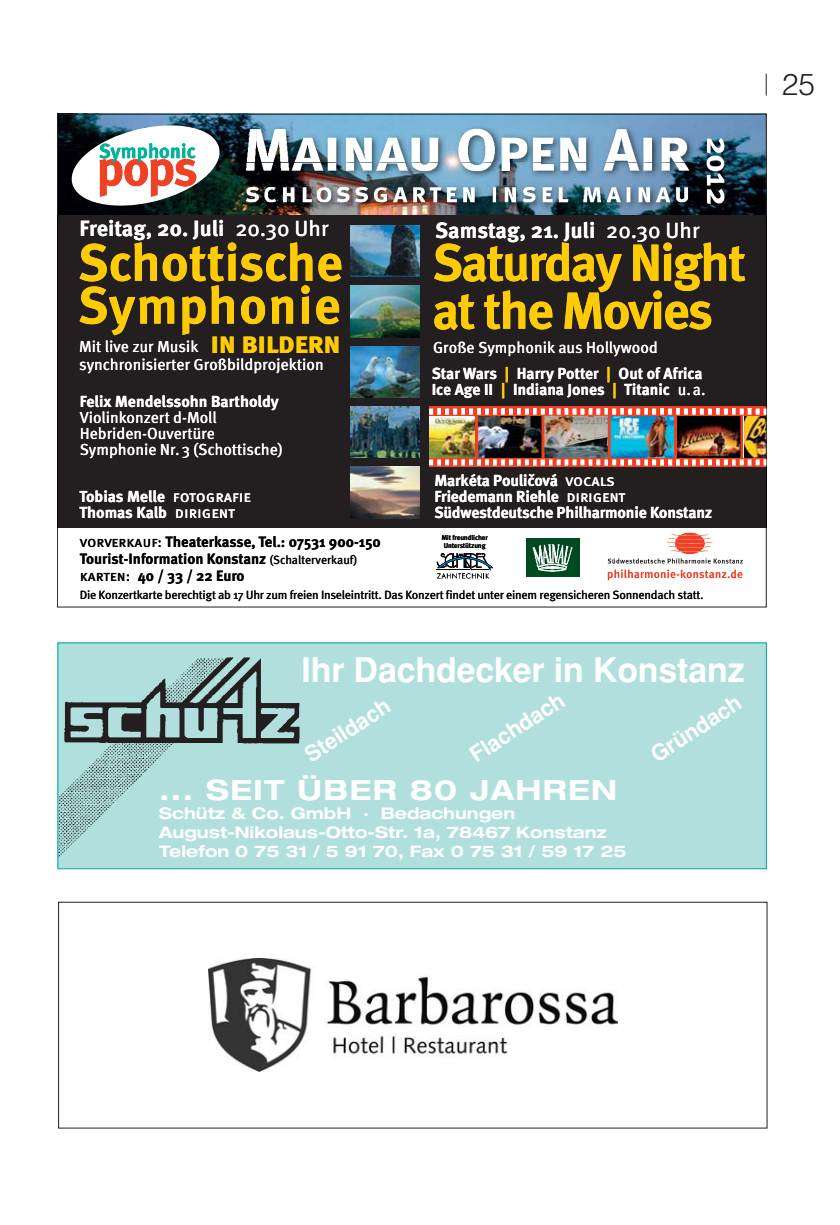
<style>
.page{position:relative;width:840px;height:1225px;background:#fff}
.page>*{position:absolute;margin:0;border:0;box-sizing:border-box;transform-origin:0 0}
.t1{font:52px "Meta Pro Bold+GRUMCD";letter-spacing:-.04em;color:#ffcb04}
.t2{font:34px "Helvetica Bold+FWDBWM";letter-spacing:-.005em;color:#fff}
.t3{font:30px "Meta Pro Bold+GRUMCD";letter-spacing:-.035em;color:#ffcb04}
.t4{font:300 30px "Helvetica";color:#231f20}
.t5{font:28px "Helvetica Neue Bold Ext+YGRVWG";letter-spacing:.05em;color:#fff}
.t6{font:22px "Meta Pro Bold+GRUMCD";color:#fff}
.t7{font:22px "Helvetica Bold+FWDBWM";color:#fff}
.t8{font:16px "Meta Pro Bold+GRUMCD";letter-spacing:-.01em;color:#fff}
.t9{font:16px "Meta Pro Book+OPSXDL";color:#fff}
.t10{font:16px/19px "Helvetica Neue Bold Ext+YGRVWG";color:#fff}
.t11{font:15px "Meta Pro Bold+GRUMCD";letter-spacing:-.005em;color:#000}
.t12{font:12px "Meta Pro Book+OPSXDL";letter-spacing:-.02em;color:#000}
.t13{font:7.2px "Meta Pro Bold+GRUMCD";letter-spacing:-.02em;color:#000}
.s1{font-family:"Meta Pro Book+OPSXDL"}
.s2{font-family:"Meta Pro Bold+GRUMCD";font-size:30px;color:#ffcb04}
.s3{font-family:"Meta Pro Bold+GRUMCD";font-size:15px}
.s4{color:#ffcb04}
</style>
<div class="page">
<svg style="left:765px;top:74px;width:1px;height:22px"></svg>
<img style="left:59px;top:644px;width:705px;height:223px">
<div style="left:57px;top:642px;width:709px;height:227px;border:1px solid #00a9a4"></div>
<img style="left:208px;top:958px;width:408px;height:113px">
<div style="left:58px;top:901px;width:709px;height:227px;border:1px solid #231f20"></div>
<div style="left:57px;top:114px;width:709px;height:414px;background:#231f20"></div>
<img style="left:59px;top:116px;width:705px;height:99px">
<svg style="left:706px;top:138px;width:18px;height:66px"></svg>
<div style="left:525px;top:538px;width:54px;height:38px;background:#004a22"></div>
<svg style="left:607px;top:569px;width:135px;height:11px"></svg>
<svg style="left:607px;top:558px;width:135px;height:5px"></svg>
<img style="left:666px;top:532px;width:47px;height:20px">
<img style="left:350px;top:226px;width:69px;height:51px">
<img style="left:350px;top:286px;width:69px;height:51px">
<img style="left:350px;top:346px;width:69px;height:51px">
<img style="left:350px;top:406px;width:69px;height:52px">
<img style="left:350px;top:467px;width:69px;height:51px">
<svg style="left:72px;top:125px;width:147px;height:81px"></svg>
<img style="left:241px;top:124px;width:455px;height:88px">
<img style="left:411px;top:129px;width:116px;height:42px">
<img style="left:411px;top:143px;width:91px;height:28px">
<img style="left:260px;top:157px;width:145px;height:6px">
<img style="left:532px;top:129px;width:157px;height:37px">
<img style="left:532px;top:157px;width:151px;height:6px">
<img style="left:502px;top:138px;width:25px;height:25px">
<img style="left:100px;top:163px;width:22px;height:34px">
<svg style="left:246px;top:163px;width:10px;height:8px"></svg>
<img style="left:124px;top:163px;width:24px;height:23px">
<img style="left:151px;top:163px;width:22px;height:34px">
<img style="left:174px;top:163px;width:22px;height:24px">
<img style="left:246px;top:187px;width:13px;height:15px">
<hr style="left:57px;top:215px;width:1px;height:193px;background:#000">
<img style="left:256px;top:163px;width:151px;height:8px">
<img style="left:262px;top:165px;width:145px;height:6px">
<img style="left:492px;top:187px;width:4px;height:15px">
<img style="left:474px;top:187px;width:6px;height:15px">
<img style="left:446px;top:187px;width:28px;height:15px">
<img style="left:429px;top:187px;width:12px;height:15px">
<img style="left:393px;top:187px;width:32px;height:4px">
<img style="left:393px;top:191px;width:32px;height:11px">
<img style="left:373px;top:187px;width:14px;height:15px">
<img style="left:355px;top:187px;width:13px;height:15px">
<img style="left:336px;top:187px;width:13px;height:15px">
<img style="left:316px;top:187px;width:15px;height:15px">
<img style="left:283px;top:187px;width:29px;height:15px">
<img style="left:264px;top:187px;width:12px;height:15px">
<img style="left:256px;top:187px;width:3px;height:14px">
<img style="left:532px;top:166px;width:157px;height:5px">
<svg style="left:502px;top:163px;width:7px;height:8px"></svg>
<img style="left:687px;top:187px;width:6px;height:15px">
<img style="left:675px;top:187px;width:12px;height:15px">
<img style="left:606px;top:187px;width:64px;height:8px">
<img style="left:606px;top:195px;width:64px;height:7px">
<img style="left:542px;top:187px;width:58px;height:6px">
<img style="left:542px;top:193px;width:58px;height:9px">
<img style="left:522px;top:187px;width:13px;height:15px">
<img style="left:504px;top:187px;width:11px;height:15px">
<hr style="left:765px;top:215px;width:1px;height:191px;background:#000">
<hr style="left:57px;top:408px;width:1px;height:120px;background:#000">
<svg style="left:436px;top:553px;width:56px;height:26px"></svg>
<svg style="left:532px;top:544px;width:40px;height:28px"></svg>
<img style="left:675px;top:533px;width:29px;height:21px">
<hr style="left:765px;top:467px;width:1px;height:61px;background:#000">
<img style="left:429px;top:406px;width:338px;height:61px">
<h3 class="t4" style="left:781px;top:74px;width:35px">25</h3>
<h3 class="t6" style="left:79px;top:220px;width:251px">Freitag, 20. Juli <span class="s1">20.30 Uhr</span></h3>
<h1 class="t1" style="left:78px;top:244px;width:266px">Schottische</h1>
<h1 class="t1" style="left:78px;top:286px;width:264px">Symphonie</h1>
<p class="t9" style="left:79px;top:341px;width:158px">Mit live zur Musik <span class="s2">in</span></p>
<h3 class="t3" style="left:241px;top:332px;width:101px">bildern</h3>
<p class="t9" style="left:79px;top:359px;width:246px">synchronisierter Großbildprojektion</p>
<p class="t8" style="left:80px;top:395px;width:200px">Felix Mendelssohn Bartholdy</p>
<p class="t9" style="left:80px;top:411px;width:138px">Violinkonzert d-Moll</p>
<p class="t9" style="left:80px;top:427px;width:136px">Hebriden-Ouvertüre</p>
<p class="t9" style="left:80px;top:443px;width:204px">Symphonie Nr.3 (Schottische)</p>
<p class="t8" style="left:79px;top:490px;width:173px">Tobias Melle <span class="s1">fotografie</span></p>
<p class="t8" style="left:79px;top:506px;width:157px">Thomas Kalb <span class="s1">dirigent</span></p>
<p class="t11" style="left:80px;top:536px;width:302px"><span class="s1">vorverkauf:</span> Theaterkasse, Tel.: 07531 900-150</p>
<p class="t11" style="left:80px;top:553px;width:173px">Tourist-Information Konsta</p>
<p class="t12" style="left:251px;top:555px;width:107px"><span class="s3">nz</span> (Schalterverkauf)</p>
<p class="t11" style="left:80px;top:570px;width:166px"><span class="s1">karten:</span> 40 / 33 / 22 Euro</p>
<h3 class="t6" style="left:435px;top:222px;width:266px">Samstag, 21. Juli <span class="s1">20.30 Uhr</span></h3>
<h1 class="t1" style="left:432px;top:244px;width:315px">Saturday Night</h1>
<h1 class="t1" style="left:432px;top:292px;width:234px">at the M i</h1>
<h1 class="t1" style="left:602px;top:292px;width:112px">ov es</h1>
<p class="t9" style="left:433px;top:341px;width:226px">Große Symphonik aus Hollywood</p>
<p class="t8" style="left:500px;top:383px;width:206px"><span class="s4">|</span> Indiana Jones <span class="s4">|</span> Titanic <span class="s1">u.a.</span></p>
<p class="t8" style="left:504px;top:367px;width:199px"><span class="s4">|</span> Harry Potter <span class="s4">|</span> Out of Africa</p>
<p class="t8" style="left:431px;top:367px;width:67px">Star Wars</p>
<p class="t8" style="left:431px;top:383px;width:63px">Ice Age II</p>
<p class="t8" style="left:434px;top:474px;width:182px">Markéta Pouličová <span class="s1">vocals</span></p>
<p class="t8" style="left:434px;top:490px;width:192px">Friedemann Riehle <span class="s1">dirigent</span></p>
<p class="t8" style="left:434px;top:506px;width:279px">Südwestdeutsche Philharmonie Konstanz</p>
<p class="t13" style="left:441px;top:535px;width:48px">Mit freundlicher</p>
<p class="t13" style="left:443px;top:543px;width:44px">Unterstützung</p>
<p class="t12" style="left:80px;top:590px;width:625px">Die Konzertkarte berechtigt ab 17 Uhr zum freien Inseleintritt. Das Konzert findet unter einem regensicheren Sonnendach statt.</p>
<h2 class="t2" style="left:301px;top:650px;width:444px">Ihr Dachdecker in Konstanz</h2>
<h3 class="t7" style="left:300px;top:745px;width:98px;rotate:-33deg">Steildach</h3>
<h3 class="t7" style="left:465px;top:746px;width:109px;rotate:-33deg">Flachdach</h3>
<h3 class="t7" style="left:645px;top:746px;width:105px;rotate:-33deg">Gründach</h3>
<h3 class="t5" style="left:159px;top:780px;width:459px">... SEIT ÜBER 80 JAHREN</h3>
<p class="t10" style="left:159px;top:805px;width:468px">Schütz &amp; Co. GmbH · Bedachungen<br>August-Nikolaus-Otto-Str. 1a, 78467 Konstanz<br>Telefon 0 75 31 / 5 91 70, Fax 0 75 31 / 59 17 25</p>
</div>
